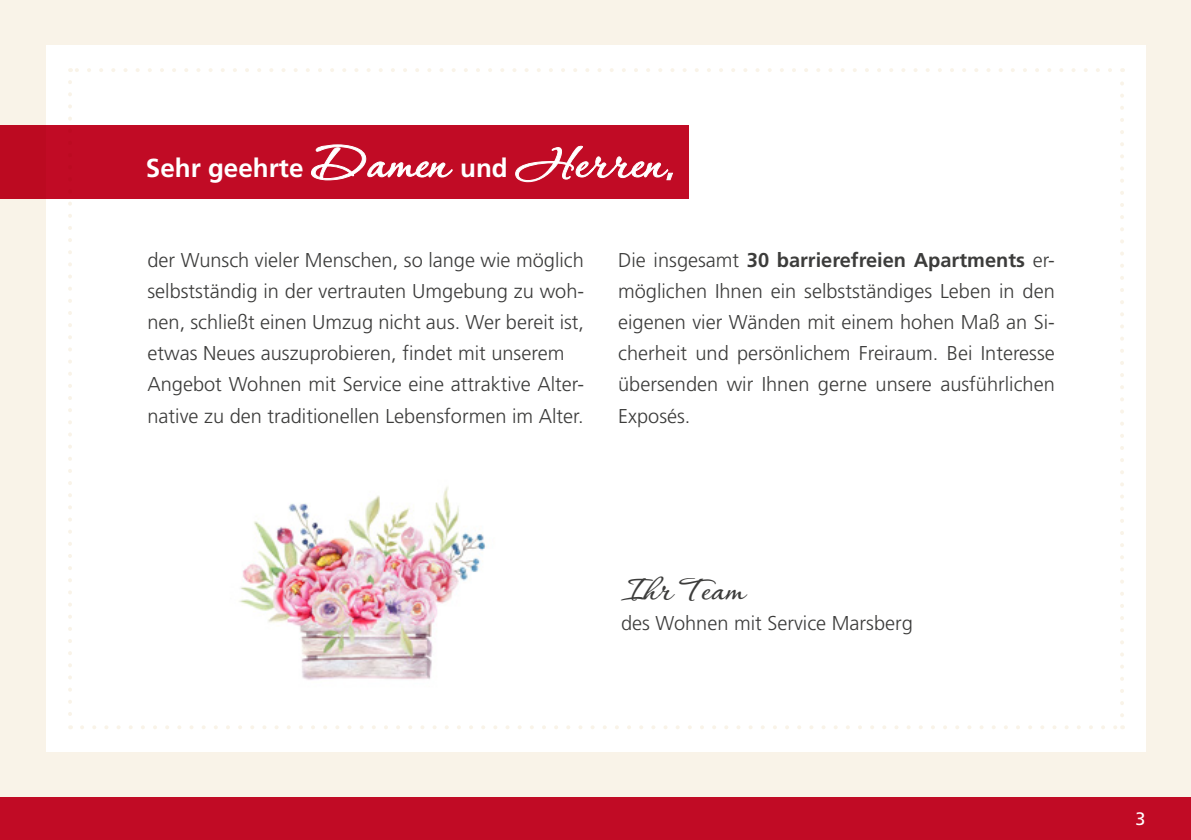
<style>
.page{position:relative;width:1191px;height:840px;background:#fff}
.page>*{position:absolute;margin:0;border:0;box-sizing:border-box;transform-origin:0 0}
.t1{font:700 38px "Corinthia Professional";color:#3c3c3b}
.t2{font:700 26px "Frutiger";color:#fff}
.t3{font:300 20px/31px "Frutiger";color:#3c3c3b}
.t4{font:18px "Frutiger";color:#fff}
.s1{font-family:"Corinthia Professional";font-size:55px}
.s2{font-weight:700}
</style>
<div class="page">
<div style="left:0;top:0;width:1191px;height:831px;background:#f9f3e8"></div>
<div style="left:46px;top:45px;width:1099px;height:706px;background:#fff"></div>
<svg style="left:82px;top:725px;width:1034px;height:4px"></svg>
<svg style="left:68px;top:82px;width:4px;height:647px"></svg>
<svg style="left:1120px;top:68px;width:4px;height:647px"></svg>
<svg style="left:70px;top:68px;width:1040px;height:4px"></svg>
<div style="left:0;top:125px;width:688px;height:73px;background:#c10b25"></div>
<div style="left:0;top:797px;width:1191px;height:42px;background:#c10b25"></div>
<img style="left:239px;top:486px;width:247px;height:194px">
<h2 class="t2" style="left:146px;top:152px;width:529px">Sehr geehrte <span class="s1">Damen</span> und <span class="s1">Herren</span>,</h2>
<p class="t3" style="left:147px;top:245px;width:438px">der Wunsch vieler Menschen, so lange wie möglich selbstständig in der vertrauten Umgebung zu woh&shy;nen, schließt einen Umzug nicht aus. Wer bereit ist, etwas Neues auszuprobieren, findet mit unserem Angebot Wohnen mit Service eine attraktive Alter&shy;native zu den traditionellen Lebensformen im Alter.</p>
<p class="t3" style="left:618px;top:245px;width:438px;text-align:justify">Die insgesamt <span class="s2">30 barrierefreien Apartments</span> er&shy;möglichen Ihnen ein selbstständiges Leben in den eigenen vier Wänden mit einem hohen Maß an Si&shy;cherheit und persönlichem Freiraum. Bei Interesse übersenden wir Ihnen gerne unsere ausführlichen Exposés.</p>
<h1 class="t1" style="left:621px;top:570px;width:124px">Ihr Team</h1>
<p class="t3" style="left:621px;top:607px;width:293px">des Wohnen mit Service Marsberg</p>
<p class="t4" style="left:1135px;top:807px;width:12px">3</p>
</div>
